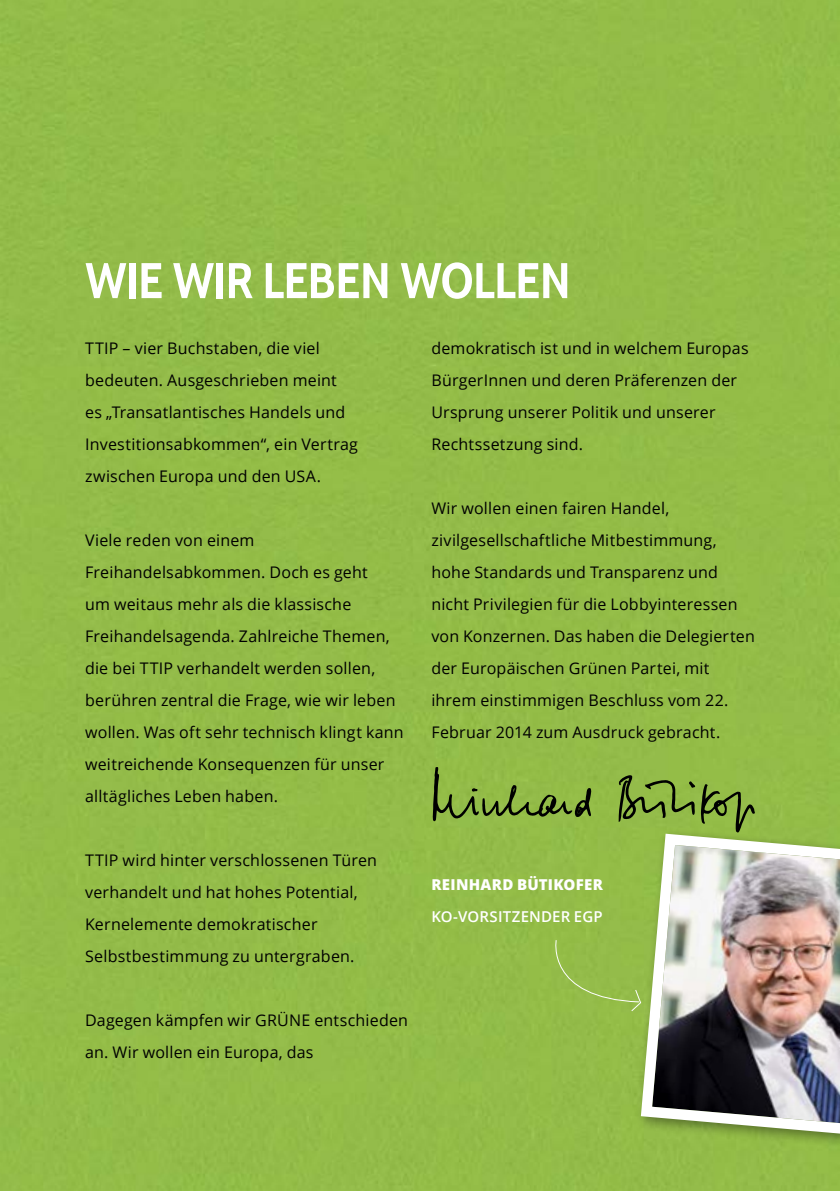
<style>
.page{position:relative;width:840px;height:1191px;background:#fff}
.page>*{position:absolute;margin:0;border:0;box-sizing:border-box;transform-origin:0 0}
.t1{font:700 50px "Cabin Condensed";letter-spacing:-.01em;color:#fff}
.t2{font:16px/32px "Open Sans";letter-spacing:.015em;color:#000}
.t3{font:600 15px "Open Sans";letter-spacing:.005em;color:#fff}
.t4{font:800 15px "Open Sans";color:#fff}
</style>
<div class="page">
<div style="left:0;top:0;width:839px;height:1191px;background:#93bc48"></div>
<div style="left:634px;top:827px;width:205px;height:328px;background:#93bc48"></div>
<img style="left:635px;top:832px;width:204px;height:312px">
<svg style="left:618px;top:775px;width:76px;height:47px;background:#749438"></svg>
<svg style="left:700px;top:784px;width:54px;height:48px;background:#739338"></svg>
<svg style="left:432px;top:767px;width:159px;height:54px;background:#7da03d"></svg>
<div style="left:545px;top:939px;width:96px;height:73px;background:#94bc49"></div>
<h1 class="t1" style="left:85px;top:250px;width:486px">WIE WIR LEBEN WOLLEN</h1>
<p class="t2" style="left:85px;top:332px;width:274px">TTIP – vier Buchstaben, die viel bedeuten. Ausgeschrieben meint<br>es „Transatlantisches Handels und Investitionsabkommen“, ein Vertrag zwischen Europa und den USA.</p>
<p class="t2" style="left:85px;top:524px;width:320px">Viele reden von einem Freihandelsabkommen. Doch es geht<br>um weitaus mehr als die klassische Freihandelsagenda. Zahlreiche Themen, die bei TTIP verhandelt werden sollen, berühren zentral die Frage, wie wir leben wollen. Was oft sehr technisch klingt kann weitreichende Konsequenzen für unser alltägliches Leben haben.</p>
<p class="t2" style="left:85px;top:844px;width:293px">TTIP wird hinter verschlossenen Türen verhandelt und hat hohes Potential, Kernelemente demokratischer Selbstbestimmung zu untergraben.</p>
<p class="t2" style="left:85px;top:1004px;width:324px">Dagegen kämpfen wir GRÜNE entschieden an. Wir wollen ein Europa, das</p>
<p class="t2" style="left:431px;top:332px;width:318px">demokratisch ist und in welchem Europas BürgerInnen und deren Präferenzen der U rsprung unserer Politik und unserer Rechtssetzung sind.</p>
<p class="t2" style="left:431px;top:492px;width:325px">Wir wollen einen fairen Handel, zivilgesellschaftliche Mitbestimmung, hohe Standards und Transparenz und nicht Privilegien für die Lobbyinteressen von Konzernen. Das haben die Delegierten der Europäischen Grünen Partei, mit ihrem einstimmigen Beschluss vom 22.<br>Februar 2014 zum Ausdruck gebracht.</p>
<p class="t4" style="left:431px;top:873px;width:22px">REINHARD</p>
<p class="t4" style="left:516px;top:873px;width:21px">BÜTIKOFER</p>
<p class="t3" style="left:431px;top:906px;width:46px">KO -VORSIT</p>
<p class="t3" style="left:511px;top:906px;width:20px">ZENDER</p>
<p class="t3" style="left:573px;top:906px;width:30px">EGP</p>
</div>
